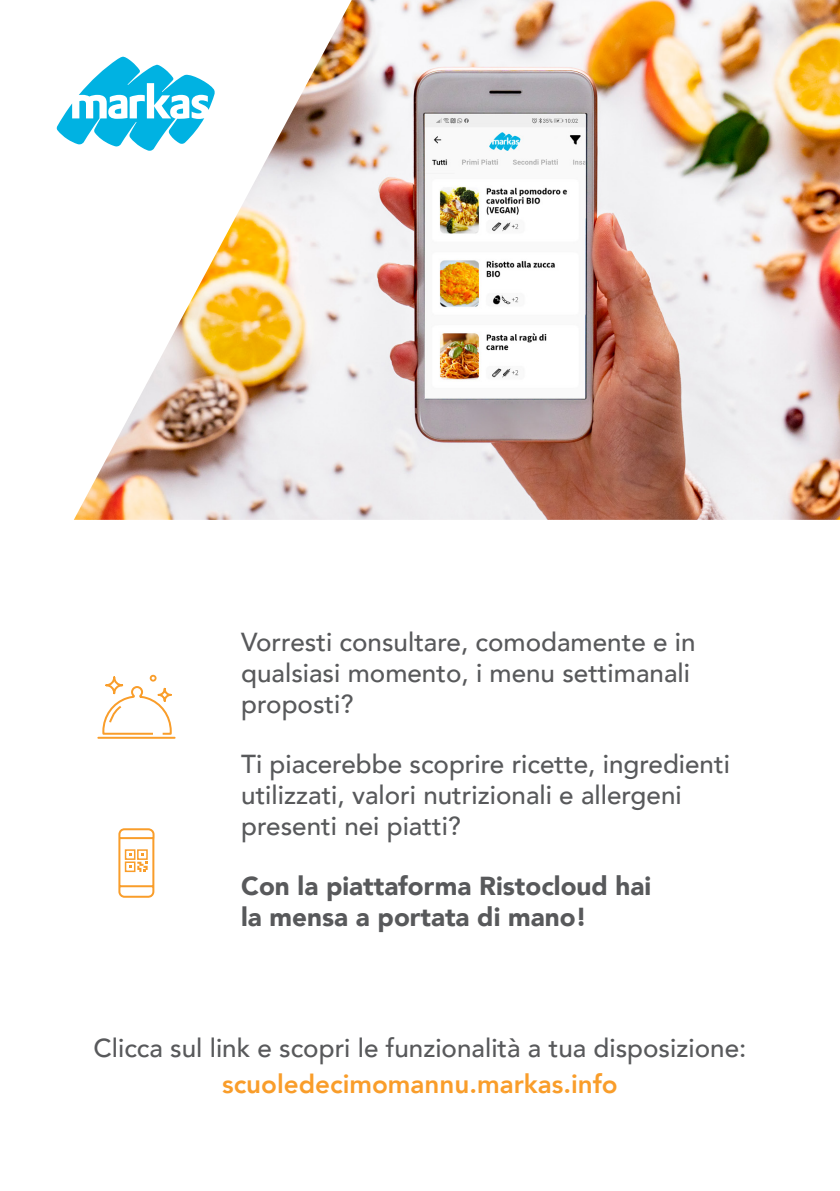
<style>
.page{position:relative;width:840px;height:1191px;background:#fff}
.page>*{position:absolute;margin:0;border:0;box-sizing:border-box;transform-origin:0 0}
.t1{font:500 26px/31.2px "Avenir";color:#58595b}
.t2{font:900 26px/31.2px "Avenir";color:#58595b}
.t3{font:800 26px "Avenir";color:#f99d2a}
</style>
<div class="page">
<svg style="left:57px;top:103px;width:17px;height:40px"></svg>
<img style="left:74px;top:0;width:765px;height:520px">
<hr style="left:98px;top:737px;width:76px;height:2px;background:#f99d2a">
<svg style="left:118px;top:828px;width:37px;height:70px"></svg>
<svg style="left:102px;top:675px;width:70px;height:60px"></svg>
<p class="t1" style="left:241px;top:624px;width:455px">Vorresti consultare, comodamente e in qualsiasi momento, i menu settimanali proposti?</p>
<p class="t1" style="left:241px;top:746px;width:490px">Ti piacerebbe scoprire ricette, ingredienti utilizzati, valori nutrizionali e allergeni presenti nei piatti?</p>
<p class="t2" style="left:241px;top:869px;width:411px">Con la piattaforma Ristocloud hai la mensa a portata di mano!</p>
<p class="t1" style="left:94px;top:1030px;width:654px">Clicca sul link e scopri le funzionalità a tua disposizione:</p>
<p class="t3" style="left:222px;top:1063px;width:397px">scuoledecimomannu.markas.info</p>
</div>
